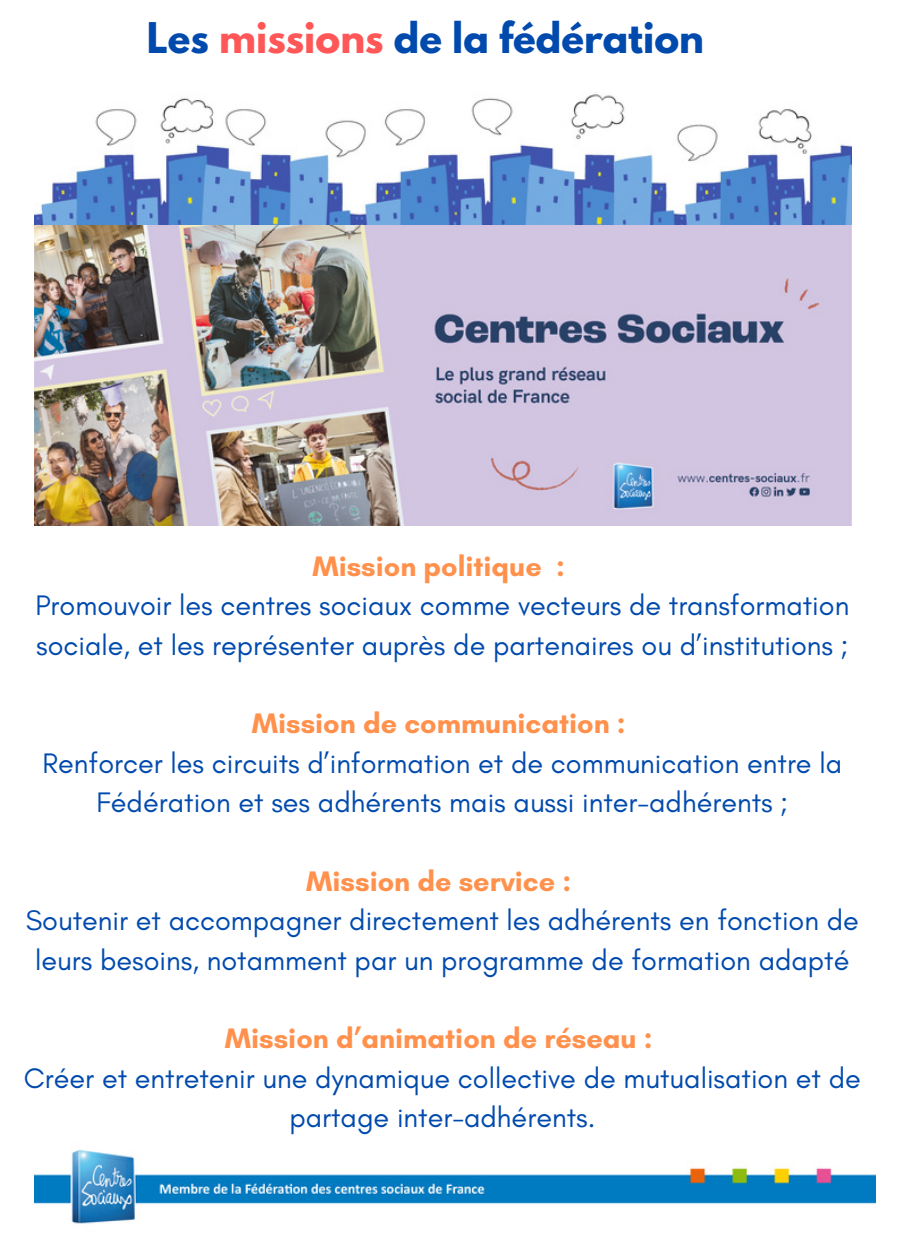
<style>
.page{position:relative;width:900px;height:1260px;background:#fff}
.page>*{position:absolute;margin:0;border:0;box-sizing:border-box;transform-origin:0 0}
.t1{font:700 37.5px "League Spartan";color:#004aad}
.t2{font:28.75px/39.5px "Glacial Indifference";color:#004aad;text-align:center}
.t3{font:700 28.75px "Glacial Indifference";color:#ff914d}
.s1{color:#ff5757}
</style>
<div class="page">
<img style="left:34px;top:1149px;width:842px;height:75px">
<img style="left:34px;top:94px;width:818px;height:432px">
<p class="t1" style="left:147px;top:19px;width:559px">Les <span class="s1">missions</span> de la fédération</p>
<p class="t3" style="left:312px;top:549px;width:254px">Mission politique :</p>
<p class="t2" style="left:35px;top:586px;width:815px;text-align:left">Promouvoir les centres sociaux comme vecteurs de transformation sociale, et les représenter auprès de partenaires ou d’institutions ;</p>
<p class="t3" style="left:252px;top:706px;width:375px">Mission de communication :</p>
<p class="t2" style="left:43px;top:743px;width:801px">Renforcer les circuits d’information et de communication entre la<br>Fédération et ses adhérents mais aussi inter-adhérents ;</p>
<p class="t3" style="left:306px;top:864px;width:266px">Mission de service :</p>
<p class="t2" style="left:26px;top:901px;width:835px">Soutenir et accompagner directement les adhérents en fonction de leurs besoins, notamment par un programme de formation adapté</p>
<p class="t3" style="left:225px;top:1021px;width:429px">Mission d’animation de réseau :</p>
<p class="t2" style="left:24px;top:1058px;width:838px">Créer et entretenir une dynamique collective de mutualisation et de partage inter-adhérents.</p>
</div>
